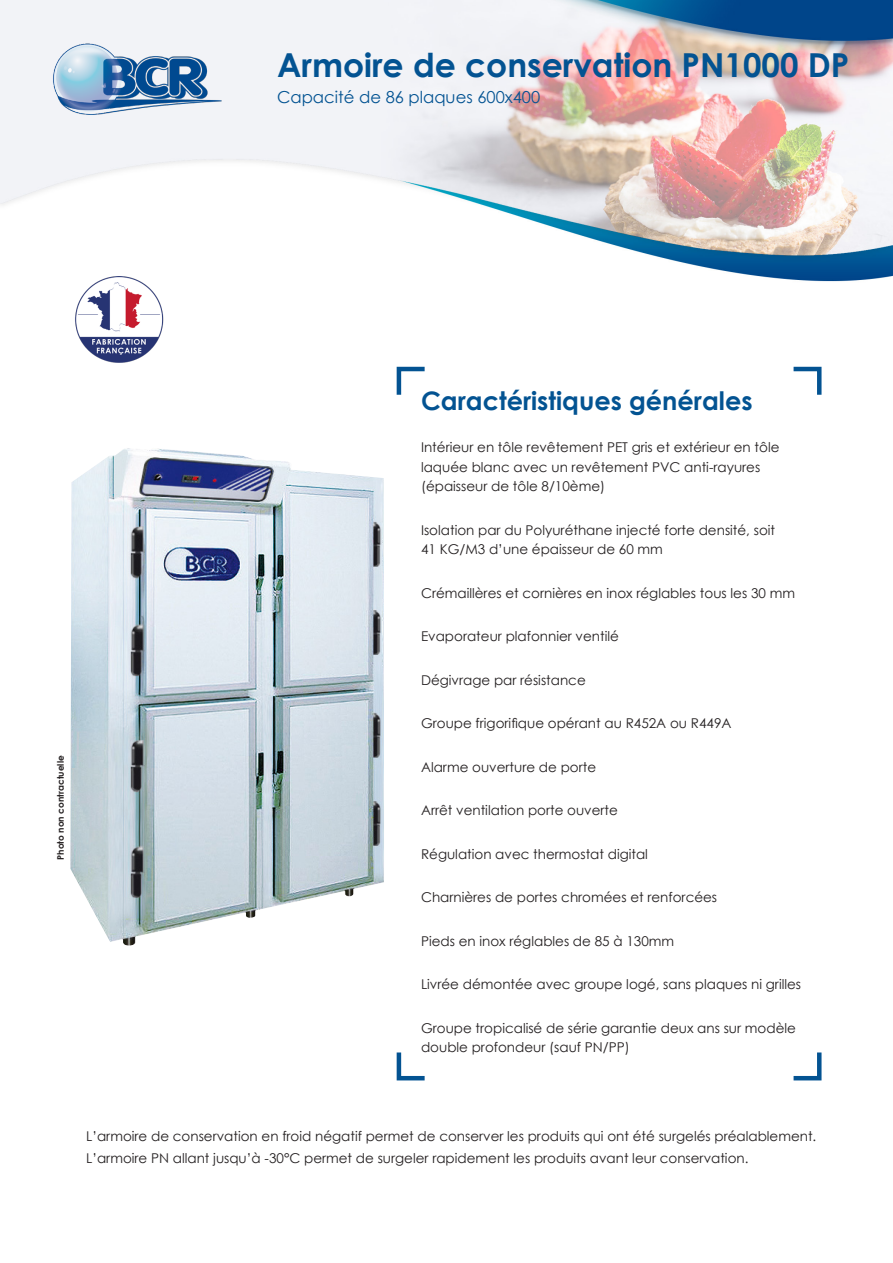
<style>
.page{position:relative;width:893px;height:1263px;background:#fff}
.page>*{position:absolute;margin:0;border:0;box-sizing:border-box;transform-origin:0 0}
.t1{font:700 33px "Century Gothic";color:#035392}
.t2{font:700 25.5px "Century Gothic";color:#035392}
.t3{font:16.5px "Century Gothic";color:#035392}
.t4{font:13.5px/19.5px "Century Gothic";color:#231f20}
.t5{font:700 9px "Century Gothic";color:#231f20}
</style>
<div class="page">
<img style="left:70px;top:448px;width:314px;height:498px">
<img style="left:0;top:0;width:893px;height:282px">
<img style="left:43px;top:43px;width:185px;height:78px">
<svg style="left:396px;top:366px;width:29px;height:29px"></svg>
<svg style="left:793px;top:1052px;width:29px;height:29px"></svg>
<svg style="left:793px;top:366px;width:29px;height:29px"></svg>
<svg style="left:396px;top:1052px;width:29px;height:29px"></svg>
<img style="left:70px;top:276px;width:98px;height:87px">
<p class="t1" style="left:277px;top:40px;width:574px">Armoire de conservation PN1000 DP</p>
<p class="t3" style="left:277px;top:86px;width:265px">Capacité de 86 plaques 600x400</p>
<p class="t5" style="left:54px;top:860px;width:106px;rotate:-90deg">Photo non contractuelle</p>
<p class="t2" style="left:421px;top:381px;width:333px">Caractéristiques générales</p>
<p class="t4" style="left:421px;top:437px;width:360px">Intérieur en tôle revêtement PET gris et extérieur en tôle</p>
<p class="t4" style="left:421px;top:457px;width:341px">laquée blanc avec un revêtement PVC anti-rayures</p>
<p class="t4" style="left:421px;top:476px;width:186px">(épaisseur de tôle 8/10ème)</p>
<p class="t4" style="left:421px;top:520px;width:356px">Isolation par du Polyuréthane injecté forte densité, soit</p>
<p class="t4" style="left:421px;top:539px;width:243px">41 KG/M3 d’une épaisseur de 60 mm</p>
<p class="t4" style="left:421px;top:583px;width:375px">Crémaillères et cornières en inox réglables tous les 30 mm</p>
<p class="t4" style="left:421px;top:626px;width:199px">Evaporateur plafonnier ventilé</p>
<p class="t4" style="left:421px;top:670px;width:166px">Dégivrage par résistance</p>
<p class="t4" style="left:421px;top:713px;width:312px">Groupe frigorifique opérant au R452A ou R449A</p>
<p class="t4" style="left:421px;top:757px;width:177px">Alarme ouverture de porte</p>
<p class="t4" style="left:421px;top:800px;width:198px">Arrêt ventilation porte ouverte</p>
<p class="t4" style="left:421px;top:844px;width:228px">Régulation avec thermostat digital</p>
<p class="t4" style="left:421px;top:887px;width:298px">Charnières de portes chromées et renforcées</p>
<p class="t4" style="left:421px;top:931px;width:255px">Pieds en inox réglables de 85 à 130mm</p>
<p class="t4" style="left:421px;top:974px;width:382px">Livrée démontée avec groupe logé, sans plaques ni grilles</p>
<p class="t4" style="left:421px;top:1018px;width:376px">Groupe tropicalisé de série garantie deux ans sur modèle double profondeur (sauf PN/PP)</p>
<p class="t4" style="left:86px;top:1126px;width:732px">L’armoire de conservation en froid négatif permet de conserver les produits qui ont été surgelés préalablement.</p>
<p class="t4" style="left:86px;top:1148px;width:664px">L’armoire PN allant jusqu’à -30°C permet de surgeler rapidement les produits avant leur conservation.</p>
</div>
